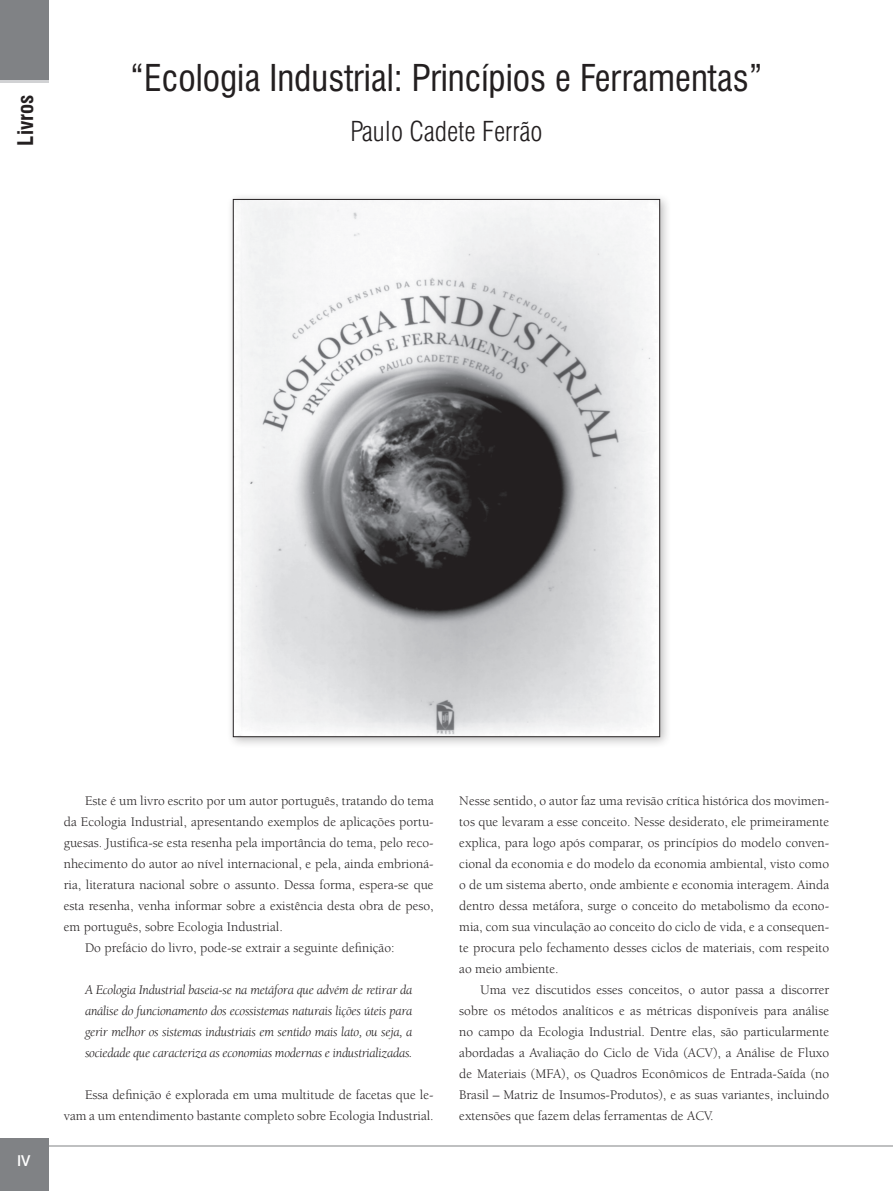
<style>
.page{position:relative;width:893px;height:1191px;background:#fff}
.page>*{position:absolute;margin:0;border:0;box-sizing:border-box;transform-origin:0 0}
._01_0_titulo{font:condensed 36px "Swiss 721 BT";color:#231f20}
._01_1_titulo_ingles{font:300 condensed 27px "Swiss 721 BT";color:#231f20}
.t1{font:700 condensed 21px "Swiss 721 BT";color:#231f20}
.t2{font:500 15px "Swiss 721 BT";color:#fff}
._05_0_texto_txt{font:13.5px/21px "Berkeley Std";color:#231f20;text-align:justify}
._05_3_citacao{font:italic 13.5px/21px "Berkeley Std";letter-spacing:-.02em;color:#231f20;text-align:justify}
</style>
<div class="page">
<div style="left:0;top:0;width:48px;height:82px;background:#d1d2d4"></div>
<div style="left:0;top:0;width:48px;height:80px;background:#808285"></div>
<hr style="left:0;top:1145px;width:893px;height:1px;background:#808285">
<div style="left:0;top:1138px;width:48px;height:53px;background:#808285"></div>
<div style="left:227px;top:193px;width:445px;height:556px;background:#231f20;opacity:.3"></div>
<img style="left:235px;top:201px;width:423px;height:534px">
<h3 class="t1" style="left:13px;top:146px;width:53px;rotate:-90deg">Livros</h3>
<p class="_01_0_titulo" style="left:130px;top:57px;width:634px">“Ecologia Industrial: Princípios e Ferramentas”</p>
<p class="_01_1_titulo_ingles" style="left:350px;top:115px;width:194px">Paulo Cadete Ferrão</p>
<p class="t2" style="left:17px;top:1151px;width:15px">IV</p>
<p class="_05_0_texto_txt" style="left:64px;top:790px;width:371px;text-indent:21px">Este é um livro escrito por um autor português, tratando do tema da Ecologia Industrial, apresentando exemplos de aplicações portu&shy;guesas. Justifica-se esta resenha pela importância do tema, pelo reco&shy;nhecimento do autor ao nível internacional, e pela, ainda embrioná&shy;ria, literatura nacional sobre o assunto. Dessa forma, espera-se que esta resenha, venha informar sobre a existência desta obra de peso, em português, sobre Ecologia Industrial.</p>
<p class="_05_0_texto_txt" style="left:85px;top:937px;width:311px">Do prefácio do livro, pode-se extrair a seguinte definição:</p>
<p class="_05_3_citacao" style="left:85px;top:979px;width:329px">A Ecologia Industrial baseia-se na metáfora que advém de retirar da análise do funcionamento dos ecossistemas naturais lições úteis para gerir melhor os sistemas industriais em sentido mais lato, ou seja, a sociedade que caracteriza as economias modernas e industrializadas.</p>
<p class="_05_0_texto_txt" style="left:64px;top:1084px;width:371px;text-align:right">Essa definição é explorada em uma multitude de facetas que le&shy;vam a um entendimento bastante completo sobre Ecologia Industrial.</p>
<p class="_05_0_texto_txt" style="left:459px;top:790px;width:371px">Nesse sentido, o autor faz uma revisão crítica histórica dos movimen&shy;tos que levaram a esse conceito. Nesse desiderato, ele primeiramente explica, para logo após comparar, os princípios do modelo conven&shy;cional da economia e do modelo da economia ambiental, visto como o de um sistema aberto, onde ambiente e economia interagem. Ainda dentro dessa metáfora, surge o conceito do metabolismo da econo&shy;mia, com sua vinculação ao conceito do ciclo de vida, e a consequen&shy;te procura pelo fechamento desses ciclos de materiais, com respeito ao meio ambiente.</p>
<p class="_05_0_texto_txt" style="left:459px;top:979px;width:371px;text-indent:21px">Uma vez discutidos esses conceitos, o autor passa a discorrer sobre os métodos analíticos e as métricas disponíveis para análise no campo da Ecologia Industrial. Dentre elas, são particularmente abordadas a Avaliação do Ciclo de Vida (ACV), a Análise de Fluxo de Materiais (MFA), os Quadros Econômicos de Entrada-Saída (no Brasil – Matriz de Insumos-Produtos), e as suas variantes, incluindo extensões que fazem delas ferramentas de ACV.</p>
</div>
